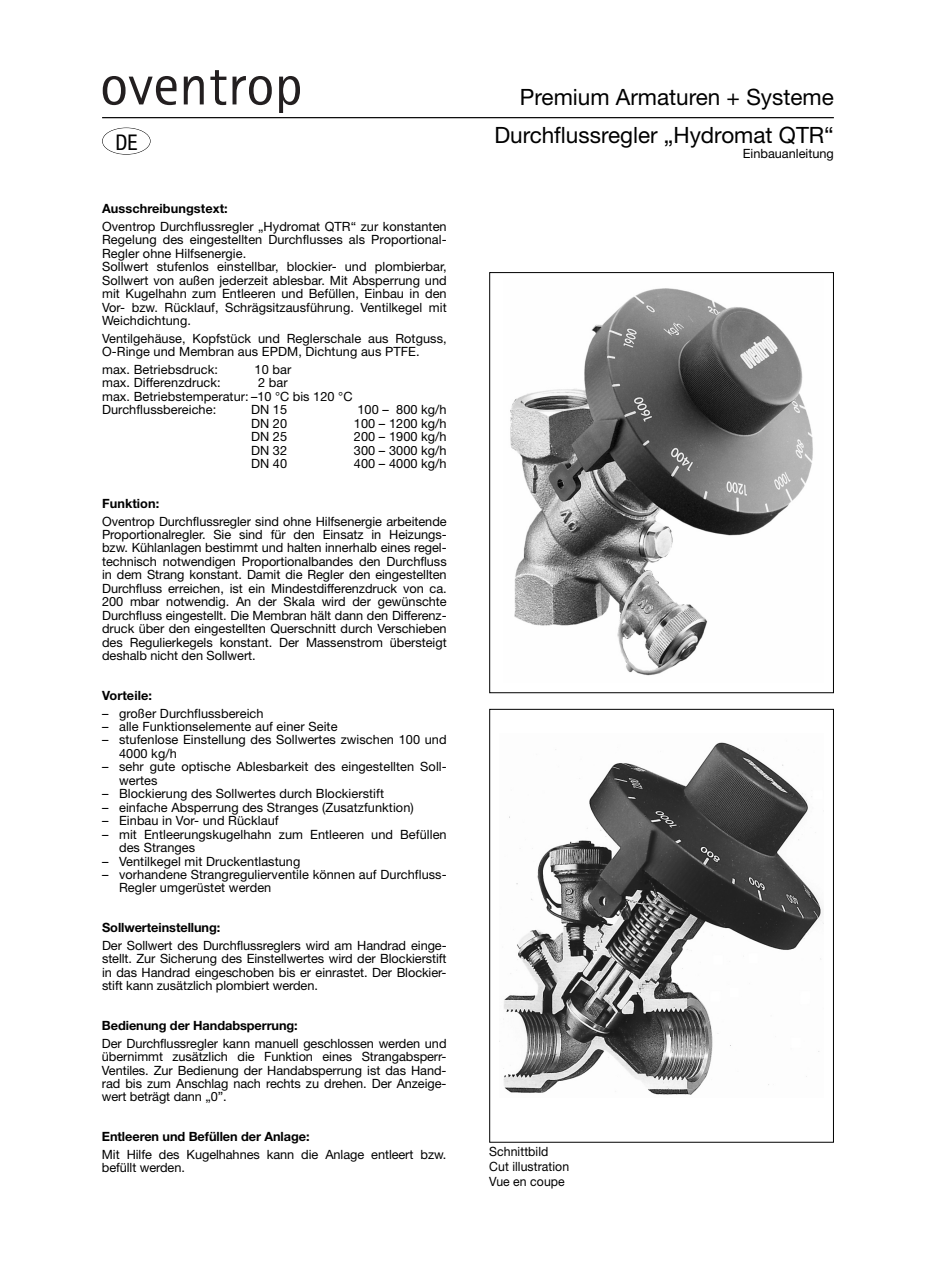
<style>
.page{position:relative;width:936px;height:1263px;background:#fff}
.page>*{position:absolute;margin:0;border:0;box-sizing:border-box;transform-origin:0 0}
.t1{font:22.5px/38.2px "Helvetica Neue";color:#000;text-align:right}
.t2{font:condensed 21.6px "Helvetica Neue";color:#000}
.t3{font:12.75px/13.5px "Helvetica Neue";letter-spacing:.005em;color:#000}
.t4{font:700 12.75px "Helvetica Neue";letter-spacing:-.005em;color:#000}
.t5{font:12.75px/15px "Helvetica Neue";letter-spacing:.005em;color:#000;scale:.96 1}
</style>
<div class="page">
<img style="left:499px;top:742px;width:324px;height:353px">
<div style="left:489px;top:709px;width:344px;height:434px;border:1px solid #000"></div>
<img style="left:510px;top:288px;width:303px;height:388px">
<div style="left:489px;top:272px;width:344px;height:421px;border:1px solid #000"></div>
<img style="left:102px;top:127px;width:49px;height:28px">
<hr style="left:102px;top:117px;width:731px;height:1px;background:#000">
<div style="left:102px;top:128px;width:48px;height:27px;border:1px solid #000;border-radius:50%"></div>
<svg style="left:103px;top:70px;width:197px;height:43px"></svg>
<h2 class="t2" style="left:116px;top:134px;width:23px">DE</h2>
<p class="t4" style="left:102px;top:204px;width:127px">Ausschreibungstext:</p>
<p class="t3" style="left:102px;top:221px;width:346px">Oventrop Durchflussregler „Hydromat QTR“ zur konstanten Regelung des eingestellten Durchflusses als Proportional-Regler ohne Hilfsenergie.<br>Sollwert stufenlos einstellbar, blockier- und plombierbar, Sollwert von außen jederzeit ablesbar. Mit Absperrung und mit Kugelhahn zum Entleeren und Befüllen, Einbau in den Vor- bzw. Rücklauf, Schrägsitzausführung. Ventilkegel mit Weichdichtung.</p>
<p class="t3" style="left:102px;top:333px;width:346px">Ventilgehäuse, Kopfstück und Reglerschale aus Rotguss,<br>O-Ringe und Membran aus EPDM, Dichtung aus PTFE.</p>
<p class="t3" style="left:102px;top:364px;width:117px">max. Betriebsdruck:</p>
<p class="t3" style="left:254px;top:364px;width:38px">10 bar</p>
<p class="t3" style="left:102px;top:377px;width:120px">max. Differenzdruck:</p>
<p class="t3" style="left:102px;top:377px;width:252px;text-indent:156px">2 bar<br>max. Betriebstemperatur: –10 °C bis 120 °C<br>Durchflussbereiche:</p>
<p class="t3" style="left:251px;top:404px;width:38px">DN 15</p>
<p class="t3" style="left:357px;top:404px;width:91px">100 – 800 kg/h</p>
<p class="t3" style="left:251px;top:418px;width:38px">DN 20</p>
<p class="t3" style="left:354px;top:418px;width:94px">100 – 1200 kg/h</p>
<p class="t3" style="left:251px;top:431px;width:38px">DN 25</p>
<p class="t3" style="left:354px;top:431px;width:94px">200 – 1900 kg/h</p>
<p class="t3" style="left:251px;top:445px;width:38px">DN 32</p>
<p class="t3" style="left:354px;top:445px;width:94px">300 – 3000 kg/h</p>
<p class="t3" style="left:251px;top:458px;width:38px">DN 40</p>
<p class="t3" style="left:354px;top:458px;width:94px">400 – 4000 kg/h</p>
<h1 class="t1" style="left:494px;top:80px;width:341px">Premium Armaturen + Systeme<br>Durchflussregler „Hydromat QTR“</h1>
<p class="t3" style="left:742px;top:148px;width:93px">Einbauanleitung</p>
<p class="t4" style="left:102px;top:499px;width:59px">Funktion:</p>
<p class="t3" style="left:102px;top:515px;width:346px;text-align:justify">Oventrop Durchflussregler sind ohne Hilfsenergie arbeitende Proportionalregler. Sie sind für den Einsatz in Heizungs&shy;bzw. Kühlanlagen bestimmt und halten innerhalb eines regel&shy;technisch notwendigen Proportionalbandes den Durchfluss in dem Strang konstant. Damit die Regler den eingestellten Durchfluss erreichen, ist ein Mindestdifferenzdruck von ca.<br>200 mbar notwendig. An der Skala wird der gewünschte Durchfluss eingestellt. Die Membran hält dann den Differenz&shy;druck über den eingestellten Querschnitt durch Verschieben des Regulierkegels konstant. Der Massenstrom übersteigt deshalb nicht den Sollwert.</p>
<p class="t4" style="left:102px;top:691px;width:51px">Vorteile:</p>
<p class="t3" style="left:102px;top:707px;width:163px">– großer Durchflussbereich</p>
<p class="t3" style="left:102px;top:721px;width:237px">– alle Funktionselemente auf einer Seite</p>
<p class="t3" style="left:119px;top:734px;width:329px;text-indent:-17px">– stufenlose Einstellung des Sollwertes zwischen 100 und<br>4000 kg/h</p>
<p class="t3" style="left:119px;top:761px;width:329px;text-indent:-17px">– sehr gute optische Ablesbarkeit des eingestellten Soll&shy;wertes</p>
<p class="t3" style="left:102px;top:788px;width:283px">– Blockierung des Sollwertes durch Blockierstift</p>
<p class="t3" style="left:102px;top:802px;width:313px">– einfache Absperrung des Stranges (Zusatzfunktion)</p>
<p class="t3" style="left:102px;top:815px;width:178px">– Einbau in Vor- und Rücklauf</p>
<p class="t3" style="left:119px;top:828px;width:329px;text-indent:-17px">– mit Entleerungskugelhahn zum Entleeren und Befüllen des Stranges</p>
<p class="t3" style="left:102px;top:855px;width:200px">– Ventilkegel mit Druckentlastung</p>
<p class="t3" style="left:119px;top:869px;width:329px;text-indent:-17px">– vorhandene Strangregulierventile können auf Durchfluss-<br>Regler umgerüstet werden</p>
<p class="t4" style="left:102px;top:923px;width:120px">Sollwerteinstellung:</p>
<p class="t3" style="left:102px;top:940px;width:346px;text-align:justify">Der Sollwert des Durchflussreglers wird am Handrad einge&shy;stellt. Zur Sicherung des Einstellwertes wird der Blockierstift in das Handrad eingeschoben bis er einrastet. Der Blockier&shy;stift kann zusätzlich plombiert werden.</p>
<p class="t4" style="left:102px;top:1021px;width:197px">Bedienung der Handabsperrung:</p>
<p class="t3" style="left:102px;top:1037px;width:346px;text-align:justify">Der Durchflussregler kann manuell geschlossen werden und übernimmt zusätzlich die Funktion eines Strangabsperr-Ventiles. Zur Bedienung der Handabsperrung ist das Hand&shy;rad bis zum Anschlag nach rechts zu drehen. Der Anzeige&shy;wert beträgt dann „0”.</p>
<p class="t4" style="left:102px;top:1132px;width:209px">Entleeren und Befüllen der Anlage:</p>
<p class="t3" style="left:102px;top:1149px;width:346px">Mit Hilfe des Kugelhahnes kann die Anlage entleert bzw. befüllt werden.</p>
<p class="t5" style="left:489px;top:1145px;width:85px">Schnittbild<br>Cut illustration<br>Vue en coupe</p>
</div>
